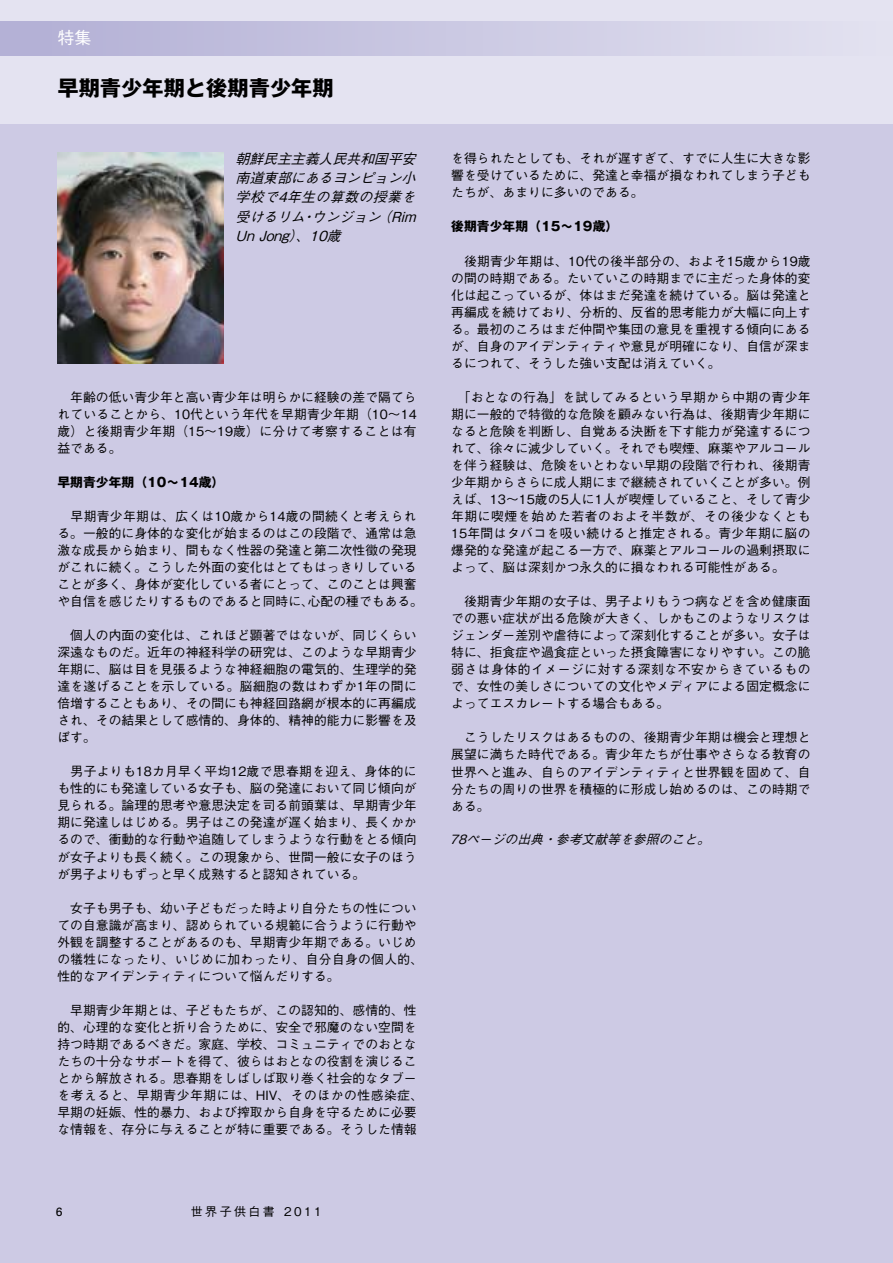
<style>
.page{position:relative;width:893px;height:1263px;background:#cdcae4}
.page>*{position:absolute;margin:0;border:0;box-sizing:border-box;transform-origin:0 0}
.t1{font:700 21.3px "Gothic MB101 Pro";color:#000}
.t2{font:500 16.95px "Gothic BBB Pro";color:#fff}
.t3{font:italic 500 13.8px/19.2px "Gothic BBB Pro";color:#000;text-align:justify}
.t4{font:500 12.75px/17.1px "Gothic BBB Pro";letter-spacing:.005em;color:#000;text-align:justify}
.t5{font:700 12.75px "Gothic MB101 Pro";letter-spacing:.005em;color:#000}
.t6{font:italic 500 12.75px "Gothic BBB Pro";color:#000}
.t7{font:500 12px "Gothic BBB Pro";letter-spacing:.2em;color:#000}
.t8{font:12px "Univers";color:#000}
</style>
<div class="page">
<div style="left:0;top:0;width:893px;height:123px;background:#e4e3f1"></div>
<div style="left:0;top:21px;width:893px;height:34px;background:linear-gradient(to right,#b2afd5,#e3e2f0)"></div>
<img style="left:57px;top:152px;width:167px;height:212px">
<h2 class="t2" style="left:57px;top:24px;width:36px">特集</h2>
<h1 class="t1" style="left:57px;top:71px;width:278px">早期青少年期と後期青少年期</h1>
<p class="t3" style="left:236px;top:148px;width:186px">朝鮮民主主義人民共和国平安南道東部にあるヨンピョン小学校で4年生の算数の授業を受けるリム・ウンジョン（Rim UnJong）、10歳</p>
<p class="t4" style="left:57px;top:387px;width:361px">　年齢の低い青少年と高い青少年は明らかに経験の差で隔てられていることから、10代という年代を早期青少年期（10〜14歳）と後期青少年期（15〜19歳）に分けて考察することは有益である。</p>
<p class="t5" style="left:57px;top:471px;width:168px">早期青少年期（10〜14歳）</p>
<p class="t4" style="left:57px;top:506px;width:367px;text-align:left">　早期青少年期は、広くは10歳から14歳の間続くと考えられる。一般的に身体的な変化が始まるのはこの段階で、通常は急激な成長から始まり、間もなく性器の発達と第二次性徴の発現がこれに続く。こうした外面の変化はとてもはっきりしていることが多く、身体が変化している者にとって、このことは興奮や自信を感じたりするものであると同時に、心配の種でもある。</p>
<p class="t4" style="left:57px;top:625px;width:361px">　個人の内面の変化は、これほど顕著ではないが、同じくらい深遠なものだ。近年の神経科学の研究は、このような早期青少年期に、脳は目を見張るような神経細胞の電気的、生理学的発達を遂げることを示している。脳細胞の数はわずか1年の間に倍増することもあり、その間にも神経回路網が根本的に再編成され、その結果として感情的、身体的、精神的能力に影響を及ぼす。</p>
<p class="t4" style="left:57px;top:761px;width:361px">　男子よりも18カ月早く平均12歳で思春期を迎え、身体的にも性的にも発達している女子も、脳の発達において同じ傾向が見られる。論理的思考や意思決定を司る前頭葉は、早期青少年期に発達しはじめる。男子はこの発達が遅く始まり、長くかかるので、衝動的な行動や追随してしまうような行動をとる傾向が女子よりも長く続く。この現象から、世間一般に女子のほうが男子よりもずっと早く成熟すると認知されている。</p>
<p class="t4" style="left:57px;top:898px;width:367px;text-align:left">　女子も男子も、幼い子どもだった時より自分たちの性についての自意識が高まり、認められている規範に合うように行動や外観を調整することがあるのも、早期青少年期である。いじめの犠牲になったり、いじめに加わったり、自分自身の個人的、性的なアイデンティティについて悩んだりする。</p>
<p class="t4" style="left:57px;top:1000px;width:367px;text-align:left">　早期青少年期とは、子どもたちが、この認知的、感情的、性的、心理的な変化と折り合うために、安全で邪魔のない空間を持つ時期であるべきだ。家庭、学校、コミュニティでのおとなたちの十分なサポートを得て、彼らはおとなの役割を演じることから解放される。思春期をしばしば取り巻く社会的なタブーを考えると、早期青少年期には、HIV、そのほかの性感染症、早期の妊娠、性的暴力、および搾取から自身を守るために必要な情報を、存分に与えることが特に重要である。そうした情報</p>
<p class="t8" style="left:56px;top:1204px;width:8px">6</p>
<p class="t7" style="left:191px;top:1202px;width:132px">世界子供白書 2011</p>
<p class="t4" style="left:451px;top:148px;width:361px">を得られたとしても、それが遅すぎて、すでに人生に大きな影響を受けているために、発達と幸福が損なわれてしまう子どもたちが、あまりに多いのである。</p>
<p class="t5" style="left:451px;top:216px;width:168px">後期青少年期（15〜19歳）</p>
<p class="t4" style="left:451px;top:251px;width:361px">　後期青少年期は、10代の後半部分の、およそ15歳から19歳の間の時期である。たいていこの時期までに主だった身体的変化は起こっているが、体はまだ発達を続けている。脳は発達と再編成を続けており、分析的、反省的思考能力が大幅に向上する。最初のころはまだ仲間や集団の意見を重視する傾向にあるが、自身のアイデンティティや意見が明確になり、自信が深まるにつれて、そうした強い支配は消えていく。</p>
<p class="t4" style="left:451px;top:387px;width:361px">　「おとなの行為」を試してみるという早期から中期の青少年期に一般的で特徴的な危険を顧みない行為は、後期青少年期になると危険を判断し、自覚ある決断を下す能力が発達するにつれて、徐々に減少していく。それでも喫煙、麻薬やアルコールを伴う経験は、危険をいとわない早期の段階で行われ、後期青少年期からさらに成人期にまで継続されていくことが多い。例えば、13〜15歳の5人に1人が喫煙していること、そして青少年期に喫煙を始めた若者のおよそ半数が、その後少なくとも15年間はタバコを吸い続けると推定される。青少年期に脳の爆発的な発達が起こる一方で、麻薬とアルコールの過剰摂取によって、脳は深刻かつ永久的に損なわれる可能性がある。</p>
<p class="t4" style="left:451px;top:591px;width:361px">　後期青少年期の女子は、男子よりもうつ病などを含め健康面での悪い症状が出る危険が大きく、しかもこのようなリスクはジェンダー差別や虐待によって深刻化することが多い。女子は特に、拒食症や過食症といった摂食障害になりやすい。この脆弱さは身体的イメージに対する深刻な不安からきているもので、女性の美しさについての文化やメディアによる固定概念によってエスカレートする場合もある。</p>
<p class="t4" style="left:451px;top:727px;width:361px">　こうしたリスクはあるものの、後期青少年期は機会と理想と展望に満ちた時代である。青少年たちが仕事やさらなる教育の世界へと進み、自らのアイデンティティと世界観を固めて、自分たちの周りの世界を積極的に形成し始めるのは、この時期である。</p>
<p class="t6" style="left:450px;top:829px;width:266px">78ページの出典・参考文献等を参照のこと。</p>
</div>
